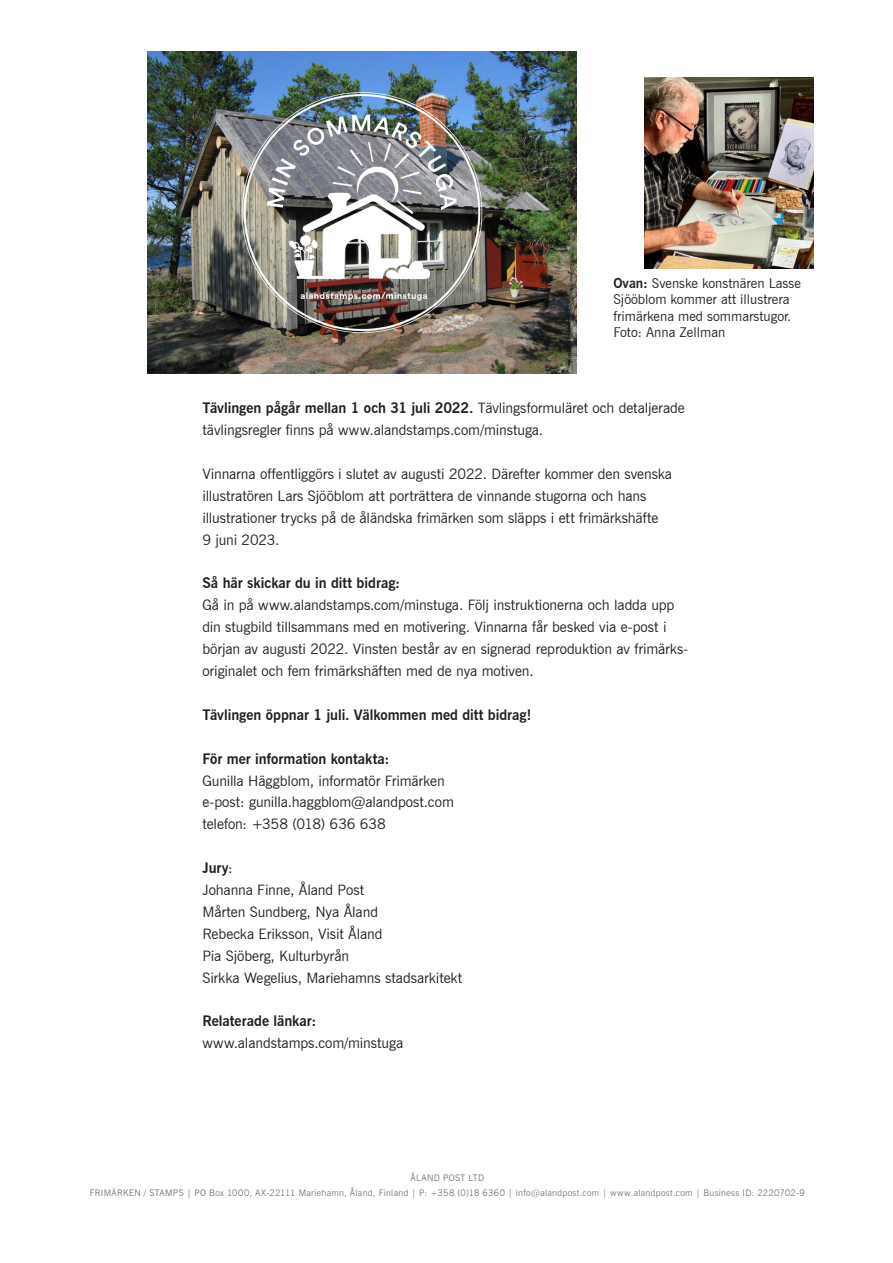
<style>
.page{position:relative;width:893px;height:1263px;background:#fff}
.page>*{position:absolute;margin:0;border:0;box-sizing:border-box;transform-origin:0 0}
.t1{font:14.4px/21.9px "News Gothic BT";letter-spacing:-.005em;color:#231f20}
.t2{font:700 14.4px "News Gothic BT";color:#231f20}
.t3{font:13.5px/16.2px "News Gothic BT";color:#231f20}
.t4{font:300 9px "News Gothic BT";letter-spacing:.035em;color:#636366}
.s1{font-weight:700}
.s2{font-weight:400}
</style>
<div class="page">
<img style="left:148px;top:52px;width:429px;height:321px">
<img style="left:644px;top:78px;width:169px;height:191px">
<p class="t3" style="left:613px;top:275px;width:189px"><span class="s1">Ovan:</span> Svenske konstnären Lasse<br>Sjööblom kommer att illustrera frimärkena med sommarstugor.</p>
<p class="t3" style="left:613px;top:324px;width:113px">Foto: Anna Zellman</p>
<p class="t1" style="left:202px;top:397px;width:484px"><span class="s1">Tävlingen pågår mellan 1 och 31 juli 2022.</span> Tävlingsformuläret och detaljerade tävlingsregler finns på www.alandstamps.com/minstuga.</p>
<p class="t1" style="left:202px;top:463px;width:471px">Vinnarna offentliggörs i slutet av augusti 2022. Därefter kommer den svenska illustratören Lars Sjööblom att porträttera de vinnande stugorna och hans</p>
<p class="t1" style="left:202px;top:506px;width:458px">illustrationer trycks på de åländska frimärken som släpps i ett frimärkshäfte</p>
<p class="t1" style="left:202px;top:528px;width:79px">9 juni 2023.</p>
<p class="t2" style="left:202px;top:574px;width:199px">Så här skickar du in ditt bidrag:</p>
<p class="t1" style="left:202px;top:594px;width:487px">Gå in på www.alandstamps.com/minstuga. Följ instruktionerna och ladda upp din stugbild tillsammans med en motivering. Vinnarna får besked via e-post i början av augusti 2022. Vinsten består av en signerad reproduktion av frimärks&shy;originalet och fem frimärkshäften med de nya motiven.</p>
<p class="t2" style="left:202px;top:706px;width:330px">Tävlingen öppnar 1 juli. Välkommen med ditt bidrag!</p>
<p class="t2" style="left:202px;top:750px;width:189px">För mer information kontakta:</p>
<p class="t1" style="left:202px;top:769px;width:244px">Gunilla Häggblom, informatör Frimärken</p>
<p class="t1" style="left:202px;top:791px;width:253px">e-post: gunilla.haggblom@alandpost.com</p>
<p class="t1" style="left:202px;top:813px;width:185px">telefon: +358 (018) 636 638</p>
<p class="t2" style="left:202px;top:859px;width:32px">Jury<span class="s2">:</span></p>
<p class="t1" style="left:202px;top:879px;width:163px">Johanna Finne, Åland Post</p>
<p class="t1" style="left:202px;top:901px;width:177px">Mårten Sundberg, Nya Åland</p>
<p class="t1" style="left:202px;top:923px;width:182px">Rebecka Eriksson, Visit Åland</p>
<p class="t1" style="left:202px;top:944px;width:148px">Pia Sjöberg, Kulturbyrån</p>
<p class="t1" style="left:202px;top:966px;width:261px">Sirkka Wegelius, Mariehamns stadsarkitekt</p>
<p class="t2" style="left:202px;top:1012px;width:115px">Relaterade länkar:</p>
<p class="t1" style="left:202px;top:1032px;width:202px">www.alandstamps.com/minstuga</p>
<p class="t4" style="left:411px;top:1172px;width:75px">ÅLAND POST LTD</p>
<p class="t4" style="left:90px;top:1187px;width:716px">FRIMÄRKEN / STAMPS | PO Box 1000, AX-22111 Mariehamn, Åland, Finland | P: +358 (0)18 6360 | info@alandpost.com | www.alandpost.com | Business ID: 2220702-9</p>
</div>
